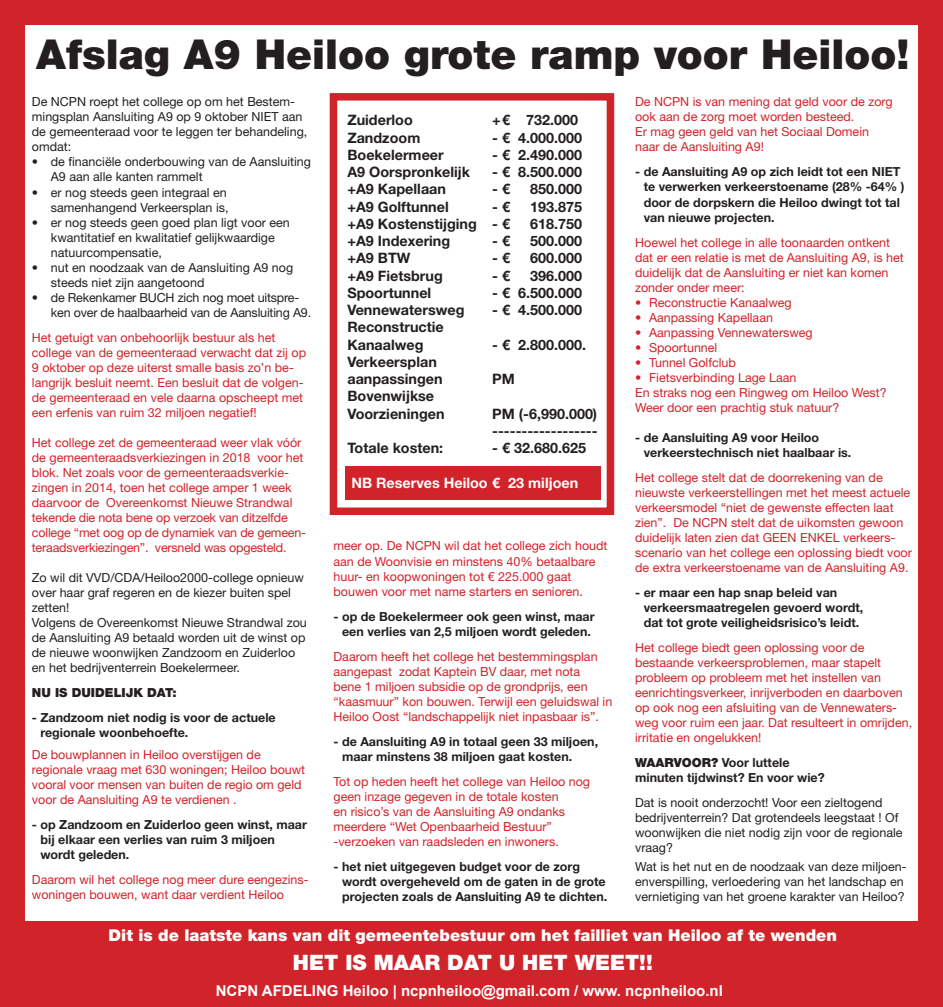
<style>
.page{position:relative;width:943px;height:1007px;background:#fff}
.page>*{position:absolute;margin:0;border:0;box-sizing:border-box;transform-origin:0 0}
.t1{font:900 41.25px "Helvetica Neue LT Std";color:#231f20}
.t2{font:900 21.25px "Helvetica Neue LT Std";color:#fff}
.t3{font:900 16.25px "Helvetica Neue LT Std";color:#fff}
.t4{font:700 15px "Arial";color:#fff}
.t5{font:700 14.38px/17.2px "Helvetica Neue LT Std";color:#231f20}
.t6{font:700 14.38px "Helvetica Neue LT Std";color:#fff}
.t7{font:12.5px/15px "Helvetica Neue LT Std";color:#d1232a}
.t8{font:12.5px/15px "Helvetica Neue LT Std";color:#231f20}
.t9{font:700 12.5px/15px "Helvetica Neue LT Std";color:#231f20}
.t10{font:900 12.5px "Helvetica Neue LT Std";color:#231f20}
.s1{font-weight:900}
</style>
<div class="page">
<div style="left:0;top:0;width:943px;height:1006px;border:25px solid #d1232a"></div>
<div style="left:4px;top:921px;width:938px;height:57px;background:#d1232a"></div>
<div style="left:0;top:973px;width:938px;height:33px;background:#d1232a"></div>
<div style="left:330px;top:93px;width:284px;height:422px;border:8px solid #d1232a"></div>
<div style="left:345px;top:466px;width:256px;height:34px;background:#d1232a"></div>
<h1 class="t1" style="left:36px;top:30px;width:874px">Afslag A9 Heiloo grote ramp voor Heiloo!</h1>
<p class="t8" style="left:32px;top:94px;width:277px">De NCPN roept het college op om het Bestem&shy;mingsplan Aansluiting A9 op 9 oktober NIET aan de gemeenteraad voor te leggen ter behandeling, omdat:</p>
<p class="t8" style="left:51px;top:154px;width:261px;text-indent:-19px">• de financiële onderbouwing van de Aansluiting<br>A9 aan alle kanten rammelt</p>
<p class="t8" style="left:32px;top:184px;width:198px;text-align:right">• er nog steeds geen integraal en samenhangend Verkeersplan is,</p>
<p class="t8" style="left:51px;top:214px;width:240px;text-indent:-19px">• er nog steeds geen goed plan ligt voor een kwantitatief en kwalitatief gelijkwaardige natuurcompensatie,</p>
<p class="t8" style="left:51px;top:259px;width:244px;text-indent:-19px">• nut en noodzaak van de Aansluiting A9 nog steeds niet zijn aangetoond</p>
<p class="t8" style="left:51px;top:289px;width:262px;text-indent:-19px">• de Rekenkamer BUCH zich nog moet uitspre&shy;ken over de haalbaarheid van de Aansluiting A9.</p>
<p class="t7" style="left:32px;top:329px;width:276px">Het getuigt van onbehoorlijk bestuur als het college van de gemeenteraad verwacht dat zij op 9 oktober op deze uiterst smalle basis zo’n be&shy;langrijk besluit neemt. Een besluit dat de volgen&shy;de gemeenteraad en vele daarna opscheept met een erfenis van ruim 32 miljoen negatief!</p>
<p class="t7" style="left:32px;top:434px;width:276px">Het college zet de gemeenteraad weer vlak vóór de gemeenteraadsverkiezingen in 2018 voor het blok. Net zoals voor de gemeenteraadsverkie&shy;zingen in 2014, toen het college amper 1 week daarvoor de Overeenkomst Nieuwe Strandwal tekende die nota bene op verzoek van ditzelfde college “met oog op de dynamiek van de gemeen&shy;teraadsverkiezingen”. versneld was opgesteld.</p>
<p class="t8" style="left:32px;top:569px;width:276px">Zo wil dit VVD/CDA/Heiloo2000-college opnieuw over haar graf regeren en de kiezer buiten spel zetten!<br>Volgens de Overeenkomst Nieuwe Strandwal zou de Aansluiting A9 betaald worden uit de winst op de nieuwe woonwijken Zandzoom en Zuiderloo en het bedrijventerrein Boekelermeer.</p>
<p class="t10" style="left:32px;top:684px;width:146px">NU IS DUIDELIJK DAT:</p>
<p class="t9" style="left:40px;top:709px;width:237px;text-indent:-9px">- Zandzoom niet nodig is voor de actuele regionale woonbehoefte.</p>
<p class="t7" style="left:32px;top:747px;width:275px">De bouwplannen in Heiloo overstijgen de regionale vraag met 630 woningen; Heiloo bouwt vooral voor mensen van buiten de regio om geld voor de Aansluiting A9 te verdienen .</p>
<p class="t9" style="left:40px;top:817px;width:268px;text-indent:-9px">- op Zandzoom en Zuiderloo geen winst, maar bij elkaar een verlies van ruim 3 miljoen wordt geleden.</p>
<p class="t7" style="left:32px;top:872px;width:278px">Daarom wil het college nog meer dure eengezins&shy;woningen bouwen, want daar verdient Heiloo</p>
<p class="t5" style="left:347px;top:111px;width:67px">Zuiderloo</p>
<p class="t5" style="left:492px;top:111px;width:87px">+ € 732.000</p>
<p class="t5" style="left:347px;top:128px;width:74px">Zandzoom</p>
<p class="t5" style="left:492px;top:128px;width:91px">- € 4.000.000</p>
<p class="t5" style="left:347px;top:146px;width:98px">Boekelermeer</p>
<p class="t5" style="left:492px;top:146px;width:91px">- € 2.490.000</p>
<p class="t5" style="left:347px;top:163px;width:124px">A9 Oorspronkelijk</p>
<p class="t5" style="left:492px;top:163px;width:91px">- € 8.500.000</p>
<p class="t5" style="left:347px;top:180px;width:100px">+A9 Kapellaan</p>
<p class="t5" style="left:492px;top:180px;width:19px">- €</p>
<p class="t5" style="left:530px;top:180px;width:53px">850.000</p>
<p class="t5" style="left:347px;top:197px;width:103px">+A9 Golftunnel</p>
<p class="t5" style="left:492px;top:197px;width:19px">- €</p>
<p class="t5" style="left:530px;top:197px;width:53px">193.875</p>
<p class="t5" style="left:347px;top:215px;width:164px">+A9 Kostenstijging - €</p>
<p class="t5" style="left:530px;top:215px;width:53px">618.750</p>
<p class="t5" style="left:347px;top:232px;width:104px">+A9 Indexering</p>
<p class="t5" style="left:492px;top:232px;width:19px">- €</p>
<p class="t5" style="left:530px;top:232px;width:53px">500.000</p>
<p class="t5" style="left:347px;top:249px;width:64px">+A9 BTW</p>
<p class="t5" style="left:492px;top:249px;width:19px">- €</p>
<p class="t5" style="left:530px;top:249px;width:53px">600.000</p>
<p class="t5" style="left:347px;top:266px;width:97px">+A9 Fietsbrug</p>
<p class="t5" style="left:492px;top:266px;width:19px">- €</p>
<p class="t5" style="left:530px;top:266px;width:53px">396.000</p>
<p class="t5" style="left:347px;top:284px;width:85px">Spoortunnel</p>
<p class="t5" style="left:492px;top:284px;width:91px">- € 6.500.000</p>
<p class="t5" style="left:347px;top:301px;width:119px">Vennewatersweg</p>
<p class="t5" style="left:492px;top:301px;width:91px">- € 4.500.000</p>
<p class="t5" style="left:347px;top:318px;width:98px">Reconstructie<br>Kanaalweg</p>
<p class="t5" style="left:492px;top:335px;width:95px">- € 2.800.000.</p>
<p class="t5" style="left:347px;top:353px;width:97px">Verkeersplan aanpassingen</p>
<p class="t5" style="left:347px;top:387px;width:99px">Bovenwijkse<br>Voorzieningen</p>
<p class="t5" style="left:492px;top:370px;width:24px">PM</p>
<p class="t5" style="left:492px;top:404px;width:107px">PM (-6,990.000) ------------------</p>
<p class="t5" style="left:347px;top:439px;width:97px">Totale kosten:</p>
<p class="t5" style="left:492px;top:439px;width:95px">- € 32.680.625</p>
<p class="t6" style="left:351px;top:473px;width:228px">NB Reserves Heiloo € 23 miljoen</p>
<p class="t7" style="left:333px;top:538px;width:275px">meer op. De NCPN wil dat het college zich houdt aan de Woonvisie en minstens 40% betaalbare huur- en koopwoningen tot € 225.000 gaat bouwen voor met name starters en senioren.</p>
<p class="t9" style="left:333px;top:608px;width:263px;text-align:center">- op de Boekelermeer ook geen winst, maar een verlies van 2,5 miljoen wordt geleden.</p>
<p class="t7" style="left:333px;top:648px;width:280px">Daarom heeft het college het bestemmingsplan aangepast zodat Kaptein BV daar, met nota<br>bene 1 miljoen subsidie op de grondprijs, een “kaasmuur” kon bouwen. Terwijl een geluidswal in Heiloo Oost “landschappelijk niet inpasbaar is”.</p>
<p class="t9" style="left:342px;top:733px;width:257px;text-indent:-9px">- de Aansluiting A9 in totaal geen 33 miljoen, maar minstens 38 miljoen gaat kosten.</p>
<p class="t7" style="left:333px;top:773px;width:258px">Tot op heden heeft het college van Heiloo nog geen inzage gegeven in de totale kosten<br>en risico’s van de Aansluiting A9 ondanks meerdere “Wet Openbaarheid Bestuur” -verzoeken van raadsleden en inwoners.</p>
<p class="t9" style="left:342px;top:858px;width:267px;text-indent:-9px">- het niet uitgegeven budget voor de zorg wordt overgeheveld om de gaten in de grote projecten zoals de Aansluiting A9 te dichten.</p>
<p class="t7" style="left:635px;top:94px;width:259px">De NCPN is van mening dat geld voor de zorg ook aan de zorg moet worden besteed.<br>Er mag geen geld van het Sociaal Domein naar de Aansluiting A9!</p>
<p class="t9" style="left:643px;top:164px;width:262px;text-indent:-9px">- de Aansluiting A9 op zich leidt tot een NIET te verwerken verkeerstoename (28% -64% ) door de dorpskern die Heiloo dwingt tot tal van nieuwe projecten.</p>
<p class="t7" style="left:635px;top:234px;width:270px">Hoewel het college in alle toonaarden ontkent dat er een relatie is met de Aansluiting A9, is het duidelijk dat de Aansluiting er niet kan komen zonder onder meer:</p>
<p class="t7" style="left:635px;top:294px;width:158px">• Reconstructie Kanaalweg</p>
<p class="t7" style="left:635px;top:309px;width:139px">• Aanpassing Kapellaan</p>
<p class="t7" style="left:635px;top:324px;width:179px">• Aanpassing Vennewatersweg</p>
<p class="t7" style="left:635px;top:339px;width:84px">• Spoortunnel</p>
<p class="t7" style="left:635px;top:354px;width:102px">• Tunnel Golfclub</p>
<p class="t7" style="left:635px;top:369px;width:253px">• Fietsverbinding Lage Laan<br>En straks nog een Ringweg om Heiloo West?<br>Weer door een prachtig stuk natuur?</p>
<p class="t9" style="left:643px;top:429px;width:209px;text-indent:-9px">- de Aansluiting A9 voor Heiloo verkeerstechnisch niet haalbaar is.</p>
<p class="t7" style="left:635px;top:469px;width:278px">Het college stelt dat de doorrekening van de nieuwste verkeerstellingen met het meest actuele verkeersmodel “niet de gewenste effecten laat zien”. De NCPN stelt dat de uikomsten gewoon duidelijk laten zien dat GEEN ENKEL verkeers&shy;scenario van het college een oplossing biedt voor de extra verkeerstoename van de Aansluiting A9.</p>
<p class="t9" style="left:643px;top:584px;width:221px;text-indent:-9px">- er maar een hap snap beleid van verkeersmaatregelen gevoerd wordt, dat tot grote veiligheidsrisico’s leidt.</p>
<p class="t7" style="left:635px;top:639px;width:278px">Het college biedt geen oplossing voor de bestaande verkeersproblemen, maar stapelt probleem op probleem met het instellen van eenrichtingsverkeer, inrijverboden en daarboven op ook nog een afsluiting van de Vennewaters&shy;weg voor ruim een jaar. Dat resulteert in omrijden, irritatie en ongelukken!</p>
<p class="t9" style="left:635px;top:754px;width:191px"><span class="s1">WAARVOOR?</span> Voor luttele minuten tijdwinst? En voor wie?</p>
<p class="t8" style="left:635px;top:794px;width:269px">Dat is nooit onderzocht! Voor een zieltogend bedrijventerrein? Dat grotendeels leegstaat ! Of woonwijken die niet nodig zijn voor de regionale vraag?</p>
<p class="t8" style="left:635px;top:858px;width:273px">Wat is het nut en de noodzaak van deze miljoen&shy;enverspilling, verloedering van het landschap en vernietiging van het groene karakter van Heiloo?</p>
<h3 class="t3" style="left:109px;top:925px;width:730px">Dit is de laatste kans van dit gemeentebestuur om het failliet van Heiloo af te wenden</h3>
<h2 class="t2" style="left:293px;top:949px;width:361px">HET IS MAAR DAT U HET WEET!!</h2>
<p class="t4" style="left:216px;top:980px;width:508px">NCPN AFDELING Heiloo | ncpnheiloo@gmail.com / www. ncpnheiloo.nl</p>
</div>
